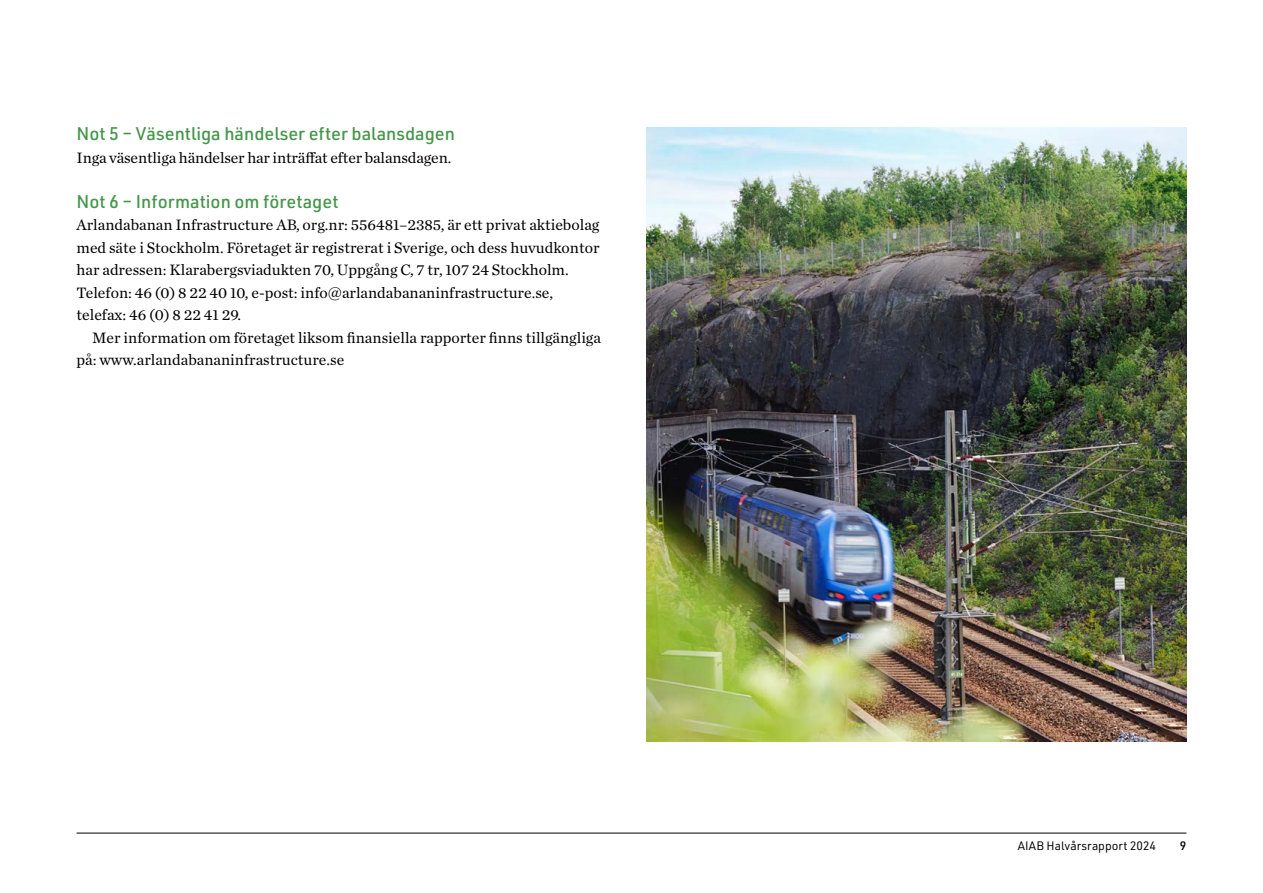
<style>
.page{position:relative;width:1263px;height:893px;background:#fff}
.page>*{position:absolute;margin:0;border:0;box-sizing:border-box;transform-origin:0 0}
.t1{font:500 18px "URWDIN";color:#46964b}
.t2{font:15.75px/22.5px "Chronicle Text G1";color:#000}
.t3{font:12px "URWDIN";color:#000}
.t4{font:500 12px "URWDIN";color:#000}
</style>
<div class="page">
<hr style="left:77px;top:833px;width:1109px;height:1px;background:#000">
<img style="left:646px;top:128px;width:540px;height:613px">
<p class="t1" style="left:77px;top:122px;width:380px">Not 5 – Väsentliga händelser efter balansdagen</p>
<p class="t2" style="left:77px;top:146px;width:376px">Inga väsentliga händelser har inträffat efter balansdagen.</p>
<p class="t1" style="left:77px;top:189px;width:263px">Not 6 – Information om företaget</p>
<p class="t2" style="left:77px;top:213px;width:524px">Arlandabanan Infrastructure AB, org.nr: 556481–2385, är ett privat aktiebolag med säte i Stockholm. Företaget är registrerat i Sverige, och dess huvudkontor har adressen: Klarabergsviadukten 70, Uppgång C, 7 tr, 107 24 Stockholm.<br>Telefon: 46 (0) 8 22 40 10, e-post: info@arlandabananinfrastructure.se, telefax: 46 (0) 8 22 41 29.</p>
<p class="t2" style="left:77px;top:326px;width:526px;text-indent:16px">Mer information om företaget liksom finansiella rapporter finns tillgängliga på: www.arlandabananinfrastructure.se</p>
<p class="t3" style="left:1018px;top:838px;width:140px">AIAB Halvårsrapport 2024</p>
<p class="t4" style="left:1180px;top:838px;width:8px">9</p>
</div>
